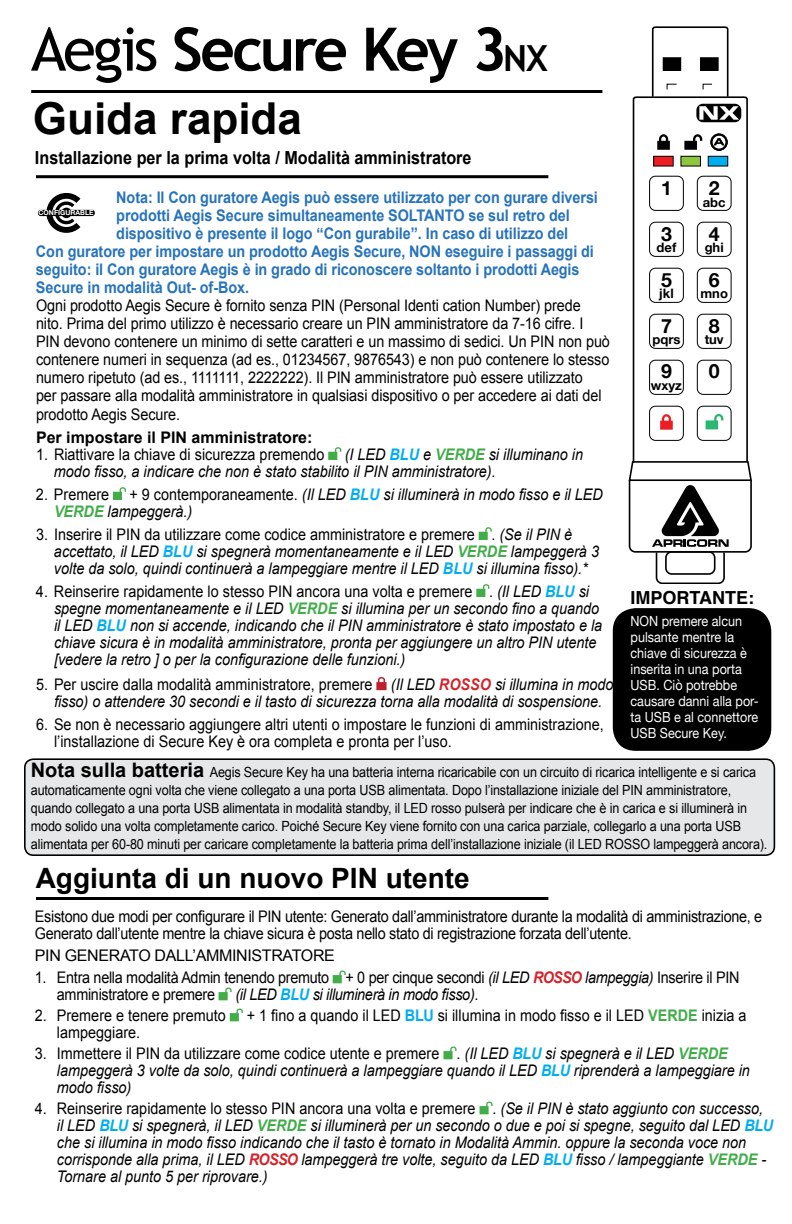
<style>
.page{position:relative;width:792px;height:1224px;background:#fff}
.page>*{position:absolute;margin:0;border:0;box-sizing:border-box;transform-origin:0 0}
.t1{font:700 60px "Trebuchet MS";letter-spacing:-.06em;color:#000}
.t2{font:700 44px "Arial";color:#000}
.t3{font:700 28px "Arial";color:#000}
.t4{font:700 19.6px "Helvetica Neue";color:#000}
.t5{font:700 18px "Arial";color:#000;scale:.9 1}
.t6{font:700 18px "Helvetica";color:#000}
.t7{font:italic 16px/17px "Arial";color:#000;scale:.9 1}
.t8{font:16px/18.2px "Arial";letter-spacing:-.005em;color:#000;scale:.9 1}
.t9{font:700 16px "Arial";letter-spacing:-.005em;color:#2773ba;scale:.9 1}
.t10{font:italic 16px "Arial";letter-spacing:-.02em;color:#000;scale:.9 1}
.t11{font:700 16px "Arial";color:#000}
.t12{font:16px "Arial";letter-spacing:-.005em;color:#000}
.t13{font:14px/18px "Arial";letter-spacing:-.01em;color:#000;scale:.9 1}
.t14{font:14px/16px "Helvetica Neue";color:#fff;scale:.9 1}
.t15{font:700 13px "Helvetica Neue";color:#000}
.t16{font:700 6.8px "Helvetica Neue";color:#fff}
.s1{font-weight:400}
.s2{font-size:36px}
.s3{font-weight:700;color:#00aeef}
.s4{font-weight:700;color:#41ad49}
.s5{font-style:normal}
.s6{font-weight:700;color:#d2232a}
.s7{font-weight:700;font-size:20px}
.s8{font-style:italic}
.s9{font-weight:700;font-style:italic;color:#d2232a}
</style>
<div class="page">
<div style="left:25px;top:759px;width:749px;height:96px;background:#e6e7e8;border-radius:9px"></div>
<div style="left:24px;top:758px;width:751px;height:98px;border:2px solid #000;border-radius:9px"></div>
<div style="left:614px;top:609px;width:156px;height:141px;background:#000;border-radius:22px"></div>
<div style="left:613px;top:608px;width:158px;height:143px;border:2px solid #000;border-radius:22px"></div>
<svg style="left:333px;top:970px;width:13px;height:13px"></svg>
<svg style="left:219px;top:987px;width:13px;height:13px"></svg>
<svg style="left:230px;top:1008px;width:13px;height:13px"></svg>
<svg style="left:443px;top:1046px;width:14px;height:13px"></svg>
<svg style="left:480px;top:1101px;width:13px;height:13px"></svg>
<svg style="left:328px;top:447px;width:13px;height:13px"></svg>
<svg style="left:113px;top:487px;width:13px;height:13px"></svg>
<svg style="left:479px;top:527px;width:13px;height:13px"></svg>
<svg style="left:476px;top:584px;width:13px;height:13px"></svg>
<svg style="left:376px;top:677px;width:11px;height:13px"></svg>
<div style="left:38px;top:210px;width:57px;height:6px;background:#000;border-radius:3px"></div>
<svg style="left:44px;top:193px;width:36px;height:40px"></svg>
<div style="left:61px;top:208px;width:11px;height:10px;background:#000;border-radius:50%"></div>
<hr style="left:31px;top:90px;width:571px;height:3px;background:#000">
<hr style="left:36px;top:175px;width:512px;height:3px;background:#000">
<hr style="left:36px;top:897px;width:512px;height:3px;background:#000">
<svg style="left:628px;top:461px;width:124px;height:123px"></svg>
<svg style="left:632px;top:96px;width:117px;height:368px"></svg>
<svg style="left:651px;top:26px;width:78px;height:72px"></svg>
<svg style="left:696px;top:104px;width:45px;height:18px"></svg>
<h1 class="t1" style="left:31px;top:12px;width:518px"><span class="s1">Aegis</span> Secure Key 3<span class="s2">NX</span></h1>
<h2 class="t2" style="left:33px;top:89px;width:270px">Guida rapida</h2>
<p class="t5" style="left:35px;top:145px;width:487px">Installazione per la prima volta / Modalità amministratore</p>
<p class="t9" style="left:116px;top:186px;width:537px">Nota: Il Con guratore Aegis può essere utilizzato per con gurare diversi</p>
<p class="t9" style="left:116px;top:204px;width:505px">prodotti Aegis Secure simultaneamente SOLTANTO se sul retro del</p>
<p class="t9" style="left:116px;top:222px;width:504px">dispositivo è presente il logo “Con gurabile”. In caso di utilizzo del</p>
<p class="t9" style="left:36px;top:240px;width:621px">Con guratore per impostare un prodotto Aegis Secure, NON eseguire i passaggi di</p>
<p class="t9" style="left:36px;top:258px;width:606px">seguito: il Con guratore Aegis è in grado di riconoscere soltanto i prodotti Aegis</p>
<p class="t9" style="left:36px;top:276px;width:238px">Secure in modalità Out- of-Box.</p>
<p class="t8" style="left:36px;top:296px;width:639px">Ogni prodotto Aegis Secure è fornito senza PIN (Personal Identi cation Number) prede nito. Prima del primo utilizzo è necessario creare un PIN amministratore da 7-16 cifre. I PIN devono contenere un minimo di sette caratteri e un massimo di sedici. Un PIN non può contenere numeri in sequenza (ad es., 01234567, 9876543) e non può contenere lo stesso numero ripetuto (ad es., 1111111, 2222222). Il PIN amministratore può essere utilizzato<br>per passare alla modalità amministratore in qualsiasi dispositivo o per accedere ai dati del prodotto Aegis Secure.</p>
<p class="t11" style="left:36px;top:427px;width:278px">Per impostare il PIN amministratore:</p>
<p class="t8" style="left:36px;top:445px;width:322px">1. Riattivare la chiave di sicurezza premendo</p>
<p class="t16" style="left:38px;top:209px;width:57px">CONFIGURABLE</p>
<p class="t7" style="left:54px;top:446px;width:589px;text-indent:291px">(I LED <span class="s3">BLU</span> e <span class="s4">VERDE</span> si illuminano in modo fisso, a indicare che non è stato stabilito il PIN amministratore).</p>
<p class="t8" style="left:36px;top:485px;width:83px">2. Premere</p>
<p class="t7" style="left:54px;top:486px;width:611px;text-indent:75px"><span class="s5">+ 9 contemporaneamente.</span> (Il LED <span class="s3">BLU</span> si illuminerà in modo fisso e il LED<br><span class="s4">VERDE</span> lampeggerà.)</p>
<p class="t7" style="left:54px;top:526px;width:607px;text-indent:-18px"><span class="s5">3. Inserire il PIN da utilizzare come codice amministratore e premere .</span> (Se il PIN è accettato, il LED <span class="s3">BLU</span> si spegnerà momentaneamente e il LED <span class="s4">VERDE</span> lampeggerà 3 volte da solo, quindi continuerà a lampeggiare mentre il LED <span class="s3">BLU</span> si illumina fisso).*</p>
<p class="t7" style="left:54px;top:583px;width:611px;text-indent:-18px"><span class="s5">4. Reinserire rapidamente lo stesso PIN ancora una volta e premere .</span> (Il LED <span class="s3">BLU</span> si spegne momentaneamente e il LED <span class="s4">VERDE</span> si illumina per un secondo fino a quando il LED <span class="s3">BLU</span> non si accende, indicando che il PIN amministratore è stato impostato e la chiave sicura è in modalità amministratore, pronta per aggiungere un altro PIN utente [vedere la retro ] o per la configurazione delle funzioni.)</p>
<p class="t7" style="left:36px;top:676px;width:643px;text-align:center"><span class="s5">5. Per uscire dalla modalità amministratore, premere</span> (Il LED <span class="s6">ROSSO</span> si illumina in modo fisso) o attendere 30 secondi e il tasto di sicurezza torna alla modalità di sospensione.</p>
<p class="t8" style="left:54px;top:716px;width:612px;line-height:17px;text-indent:-18px">6. Se non è necessario aggiungere altri utenti o impostare le funzioni di amministrazione, l’installazione di Secure Key è ora completa e pronta per l’uso.</p>
<p class="t4" style="left:661px;top:173px;width:12px">1</p>
<p class="t4" style="left:661px;top:219px;width:12px">3</p>
<p class="t15" style="left:657px;top:238px;width:21px">def</p>
<p class="t4" style="left:661px;top:264px;width:12px">5</p>
<p class="t15" style="left:659px;top:283px;width:16px">jkl</p>
<p class="t4" style="left:661px;top:310px;width:12px">7</p>
<p class="t15" style="left:652px;top:329px;width:29px">pqrs</p>
<p class="t4" style="left:661px;top:356px;width:12px">9</p>
<p class="t15" style="left:651px;top:375px;width:33px">wxyz</p>
<p class="t4" style="left:709px;top:173px;width:12px">2</p>
<p class="t15" style="left:703px;top:192px;width:24px">abc</p>
<p class="t4" style="left:709px;top:219px;width:12px">4</p>
<p class="t15" style="left:705px;top:238px;width:21px">ghi</p>
<p class="t4" style="left:709px;top:264px;width:12px">6</p>
<p class="t15" style="left:700px;top:283px;width:29px">mno</p>
<p class="t4" style="left:709px;top:310px;width:12px">8</p>
<p class="t15" style="left:705px;top:329px;width:21px">tuv</p>
<p class="t4" style="left:709px;top:356px;width:12px">0</p>
<p class="t6" style="left:631px;top:583px;width:125px">IMPORTANTE:</p>
<p class="t14" style="left:631px;top:614px;width:144px">NON premere alcun pulsante mentre la chiave di sicurezza è inserita in una porta<br>USB. Ciò potrebbe causare danni alla por&shy;ta USB e al connettore<br>USB Secure Key.</p>
<p class="t13" style="left:31px;top:763px;width:820px"><span class="s7">Nota sulla batteria</span> Aegis Secure Key ha una batteria interna ricaricabile con un circuito di ricarica intelligente e si carica automaticamente ogni volta che viene collegato a una porta USB alimentata. Dopo l’installazione iniziale del PIN amministratore, quando collegato a una porta USB alimentata in modalità standby, il LED rosso pulserà per indicare che è in carica e si illuminerà in modo solido una volta completamente carico. Poiché Secure Key viene fornito con una carica parziale, collegarlo a una porta USB alimentata per 60-80 minuti per caricare completamente la batteria prima dell’installazione iniziale (il LED ROSSO lampeggerà ancora).</p>
<h3 class="t3" style="left:36px;top:860px;width:436px">Aggiunta di un nuovo PIN utente</h3>
<p class="t8" style="left:35px;top:908px;width:810px;line-height:17px">Esistono due modi per configurare il PIN utente: Generato dall’amministratore durante la modalità di amministrazione, e<br>Generato dall’utente mentre la chiave sicura è posta nello stato di registrazione forzata dell’utente.</p>
<p class="t12" style="left:35px;top:945px;width:302px">PIN GENERATO DALL’AMMINISTRATORE</p>
<p class="t8" style="left:57px;top:969px;width:760px;line-height:17px;text-indent:-22px">1. Entra nella modalità Admin tenendo premuto + 0 per cinque secondi <span class="s8">(il LED</span> <span class="s9">ROSSO</span> <span class="s8">lampeggia)</span> Inserire il PIN amministratore e premere</p>
<p class="t10" style="left:235px;top:984px;width:272px">(il LED <span class="s3">BLU</span> si illuminerà in modo fisso)<span class="s5">.</span></p>
<p class="t8" style="left:35px;top:1007px;width:214px">2. Premere e tenere premuto</p>
<p class="t8" style="left:247px;top:1007px;width:557px">+ 1 fino a quando il LED <span class="s3">BLU</span> si illumina in modo fisso e il LED <span class="s4">VERDE</span> inizia a</p>
<p class="t8" style="left:57px;top:1024px;width:94px">lampeggiare.</p>
<p class="t7" style="left:57px;top:1045px;width:772px;text-indent:-22px"><span class="s5">3. Immettere il PIN da utilizzare come codice utente e premere .</span> (Il LED <span class="s3">BLU</span> si spegnerà e il LED <span class="s4">VERDE </span>lampeggerà 3 volte da solo, quindi continuerà a lampeggiare quando il LED <span class="s3">BLU</span> riprenderà a lampeggiare in modo fisso)</p>
<p class="t7" style="left:57px;top:1100px;width:798px;text-indent:-22px"><span class="s5">4. Reinserire rapidamente lo stesso PIN ancora una volta e premere .</span> (Se il PIN è stato aggiunto con successo, il LED <span class="s3">BLU</span> si spegnerà, il LED <span class="s4">VERDE</span> si illuminerà per un secondo o due e poi si spegne, seguito dal LED <span class="s3">BLU </span>che si illumina in modo fisso indicando che il tasto è tornato in Modalità Ammin. oppure la seconda voce non corrisponde alla prima, il LED <span class="s6">ROSSO</span> lampeggerà tre volte, seguito da LED <span class="s3">BLU</span> fisso / lampeggiante <span class="s4">VERDE</span> - Tornare al punto 5 per riprovare.)</p>
</div>
